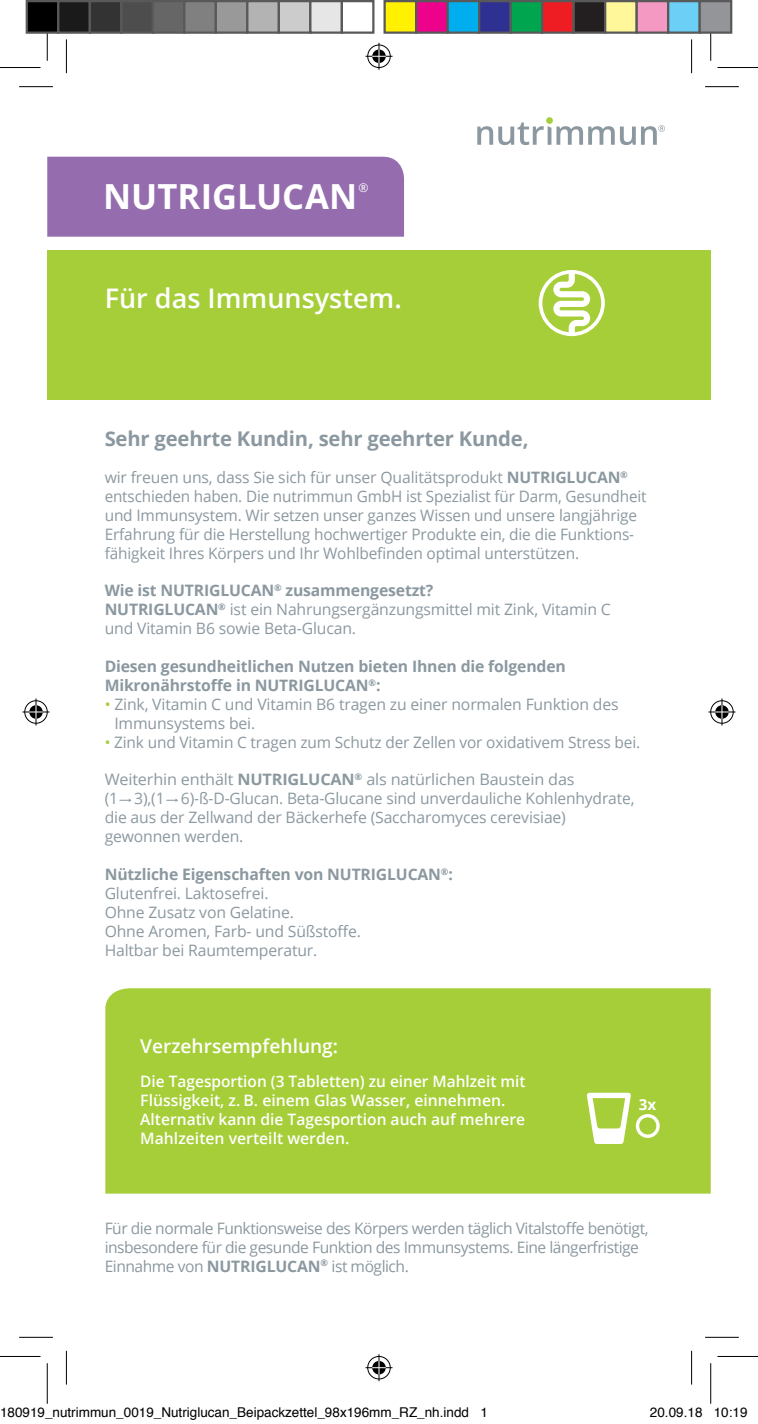
<style>
.page{position:relative;width:758px;height:1424px;background:#fff}
.page>*{position:absolute;margin:0;border:0;box-sizing:border-box;transform-origin:0 0}
.t1{font:700 34.65px "Open Sans";color:#fff}
.t2{font:600 27px "Open Sans";color:#fff}
.t3{font:700 20.25px "Open Sans";letter-spacing:-.01em;color:#8b98a0}
.t4{font:600 19.12px "Open Sans";color:#fff}
.t5{font:15.75px/18.9px "Open Sans";letter-spacing:-.01em;color:#8b98a0}
.t6{font:15.75px/18.9px "Open Sans";letter-spacing:-.03em;color:#8b98a0}
.t7{font:600 15.75px/18.9px "Open Sans";color:#fff}
.t8{font:700 15.75px/18.9px "Open Sans";letter-spacing:-.01em;color:#8b98a0}
.t9{font:700 15.3px "Open Sans";color:#fff}
.t10{font:13.5px "Helvetica";color:#000}
.t11{font:12.15px "Open Sans";color:#fff}
.s1{font-weight:700}
.s2{color:#a6ce39}
.s3{font-family:"Helvetica"}
</style>
<div class="page">
<div style="left:47px;top:250px;width:664px;height:149px;background:#a6ce39"></div>
<svg style="left:477px;top:122px;width:188px;height:23px"></svg>
<div style="left:546px;top:117px;width:7px;height:7px;background:#a6ce39;border-radius:50%"></div>
<svg style="left:539px;top:270px;width:66px;height:66px"></svg>
<div style="left:47px;top:157px;width:357px;height:80px;background:#956cae"></div>
<div style="left:105px;top:988px;width:606px;height:205px;background:#a6ce39"></div>
<svg style="left:587px;top:1092px;width:44px;height:51px"></svg>
<div style="left:636px;top:1114px;width:24px;height:23px;border:3px solid #fff;border-radius:50%"></div>
<hr style="left:19px;top:86px;width:34px;height:1px;background:#000">
<hr style="left:705px;top:86px;width:34px;height:1px;background:#000">
<hr style="left:19px;top:1336px;width:34px;height:1px;background:#000">
<hr style="left:705px;top:1336px;width:34px;height:1px;background:#000">
<hr style="left:66px;top:39px;width:1px;height:34px;background:#000">
<hr style="left:66px;top:1350px;width:1px;height:34px;background:#000">
<hr style="left:691px;top:39px;width:1px;height:34px;background:#000">
<hr style="left:691px;top:1350px;width:1px;height:34px;background:#000">
<hr style="left:0;top:67px;width:40px;height:1px;background:#000">
<hr style="left:717px;top:67px;width:41px;height:1px;background:#000">
<hr style="left:0;top:1355px;width:40px;height:1px;background:#000">
<hr style="left:717px;top:1355px;width:41px;height:1px;background:#000">
<hr style="left:47px;top:20px;width:1px;height:41px;background:#000">
<hr style="left:47px;top:1363px;width:1px;height:40px;background:#000">
<hr style="left:710px;top:20px;width:1px;height:41px;background:#000">
<hr style="left:710px;top:1363px;width:1px;height:40px;background:#000">
<svg style="left:365px;top:43px;width:27px;height:27px"></svg>
<svg style="left:365px;top:1354px;width:27px;height:27px"></svg>
<svg style="left:23px;top:698px;width:27px;height:27px"></svg>
<svg style="left:708px;top:698px;width:27px;height:27px"></svg>
<div style="left:27px;top:1px;width:31px;height:32px;background:#000"></div>
<div style="left:26px;top:0;width:33px;height:34px;border:2px solid #595959"></div>
<div style="left:58px;top:1px;width:32px;height:32px;background:#1a1a1a"></div>
<div style="left:57px;top:0;width:34px;height:34px;border:2px solid #595959"></div>
<div style="left:90px;top:1px;width:31px;height:32px;background:#333"></div>
<div style="left:89px;top:0;width:33px;height:34px;border:2px solid #595959"></div>
<div style="left:121px;top:1px;width:32px;height:32px;background:#4d4d4d"></div>
<div style="left:120px;top:0;width:34px;height:34px;border:2px solid #595959"></div>
<div style="left:153px;top:1px;width:31px;height:32px;background:#666"></div>
<div style="left:152px;top:0;width:33px;height:34px;border:2px solid #595959"></div>
<div style="left:184px;top:1px;width:32px;height:32px;background:#808080"></div>
<div style="left:183px;top:0;width:34px;height:34px;border:2px solid #595959"></div>
<div style="left:216px;top:1px;width:31px;height:32px;background:#999"></div>
<div style="left:215px;top:0;width:33px;height:34px;border:2px solid #595959"></div>
<div style="left:247px;top:1px;width:32px;height:32px;background:#b3b3b3"></div>
<div style="left:246px;top:0;width:34px;height:34px;border:2px solid #595959"></div>
<div style="left:279px;top:1px;width:31px;height:32px;background:#ccc"></div>
<div style="left:278px;top:0;width:33px;height:34px;border:2px solid #595959"></div>
<div style="left:310px;top:1px;width:32px;height:32px;background:#e6e6e6"></div>
<div style="left:309px;top:0;width:34px;height:34px;border:2px solid #595959"></div>
<div style="left:341px;top:0;width:33px;height:34px;border:2px solid #595959"></div>
<div style="left:385px;top:1px;width:31px;height:32px;background:#fff101"></div>
<div style="left:383px;top:0;width:34px;height:34px;border:2px solid #595959"></div>
<div style="left:416px;top:1px;width:32px;height:32px;background:#ed028c"></div>
<div style="left:415px;top:0;width:34px;height:34px;border:2px solid #595959"></div>
<div style="left:448px;top:1px;width:31px;height:32px;background:#00aeef"></div>
<div style="left:446px;top:0;width:34px;height:34px;border:2px solid #595959"></div>
<div style="left:479px;top:1px;width:32px;height:32px;background:#2e3092"></div>
<div style="left:478px;top:0;width:34px;height:34px;border:2px solid #595959"></div>
<div style="left:511px;top:1px;width:31px;height:32px;background:#00a54f"></div>
<div style="left:509px;top:0;width:34px;height:34px;border:2px solid #595959"></div>
<div style="left:542px;top:1px;width:32px;height:32px;background:#ee1d23"></div>
<div style="left:541px;top:0;width:34px;height:34px;border:2px solid #595959"></div>
<div style="left:574px;top:1px;width:31px;height:32px;background:#231f20"></div>
<div style="left:572px;top:0;width:34px;height:34px;border:2px solid #595959"></div>
<div style="left:605px;top:1px;width:32px;height:32px;background:#fff79a"></div>
<div style="left:604px;top:0;width:34px;height:34px;border:2px solid #595959"></div>
<div style="left:637px;top:1px;width:31px;height:32px;background:#f499c2"></div>
<div style="left:635px;top:0;width:34px;height:34px;border:2px solid #595959"></div>
<div style="left:668px;top:1px;width:32px;height:32px;background:#6bcff6"></div>
<div style="left:667px;top:0;width:34px;height:34px;border:2px solid #595959"></div>
<div style="left:700px;top:1px;width:31px;height:32px;background:#939598"></div>
<div style="left:698px;top:0;width:34px;height:34px;border:2px solid #595959"></div>
<h1 class="t1" style="left:103px;top:172px;width:256px">NUTRIGLUCAN</h1>
<p class="t11" style="left:358px;top:179px;width:12px">®</p>
<h2 class="t2" style="left:105px;top:280px;width:299px">Für das Immunsystem.</h2>
<p class="t3" style="left:105px;top:425px;width:425px">Sehr geehrte Kundin, sehr geehrter Kunde,</p>
<p class="t5" style="left:105px;top:467px;width:543px">wir freuen uns, dass Sie sich für unser Qualitätsprodukt <span class="s1">NUTRIGLUCAN</span><sup>® </sup>entschieden haben. Die nutrimmun GmbH ist Spezialist für Darm, Gesundheit und Immunsystem. Wir setzen unser ganzes Wissen und unsere langjährige Erfahrung für die Herstellung hochwertiger Produkte ein, die die Funktions&shy;fähigkeit Ihres Körpers und Ihr Wohlbefinden optimal unterstützen.</p>
<p class="t5" style="left:105px;top:580px;width:508px"><span class="s1">Wie ist NUTRIGLUCAN</span><sup>®</sup> <span class="s1">zusammengesetzt?<br>NUTRIGLUCAN</span><sup>®</sup> ist ein Nahrungsergänzungsmittel mit Zink, Vitamin C und Vitamin B6 sowie Beta-Glucan.</p>
<p class="t8" style="left:105px;top:656px;width:463px">Diesen gesundheitlichen Nutzen bieten Ihnen die folgenden<br>Mikronährstoffe in NUTRIGLUCAN<sup>®</sup>:</p>
<p class="t5" style="left:114px;top:694px;width:506px;text-indent:-10px"><span class="s2">•</span> Zink, Vitamin C und Vitamin B6 tragen zu einer normalen Funktion des<br>Immunsystems bei.</p>
<p class="t5" style="left:105px;top:732px;width:537px"><span class="s2">•</span> Zink und Vitamin C tragen zum Schutz der Zellen vor oxidativem Stress bei.</p>
<p class="t5" style="left:105px;top:769px;width:531px">Weiterhin enthält <span class="s1">NUTRIGLUCAN</span><sup>®</sup> als natürlichen Baustein das<br>(1 <span class="s3">͢</span>3),(1 <span class="s3">͢</span>6)-ß-D-Glucan. Beta-Glucane sind unverdauliche Kohlenhydrate, die aus der Zellwand der Bäckerhefe (Saccharomyces cerevisiae) gewonnen werden.</p>
<p class="t5" style="left:105px;top:864px;width:350px"><span class="s1">Nützliche Eigenschaften von NUTRIGLUCAN</span><sup>®</sup><span class="s1">:<br></span>Glutenfrei. Laktosefrei.<br>Ohne Zusatz von Gelatine.<br>Ohne Aromen, Farb- und Sü ßstoffe.<br>Haltbar bei Raumtemperatur.</p>
<p class="t4" style="left:140px;top:1032px;width:199px">Verzehrsempfehlung:</p>
<p class="t7" style="left:140px;top:1071px;width:387px">Die Tagesportion (3 Tabletten) zu einer Mahlzeit mit Flüssigkeit, z. B. einem Glas Wasser, einnehmen.<br>Alternativ kann die Tagesportion auch auf mehrere Mahlzeiten verteilt werden.</p>
<p class="t9" style="left:639px;top:1094px;width:19px">3x</p>
<p class="t6" style="left:105px;top:1218px;width:545px">Für die normale Funktionsweise des Körpers werden täglich Vitalstoffe benötigt, insbesondere für die gesunde Funktion des Immunsystems. Eine längerfristige<br>Einnahme von <span class="s1">NUTRIGLUCAN</span><sup>®</sup> ist möglich.</p>
<p class="t10" style="left:0;top:1401px;width:489px">180919_nutrimmun_0019_Nutriglucan_Beipackzettel_98x196mm_RZ_nh.indd 1</p>
<p class="t10" style="left:650px;top:1401px;width:99px">20.09.18 10:19</p>
</div>
